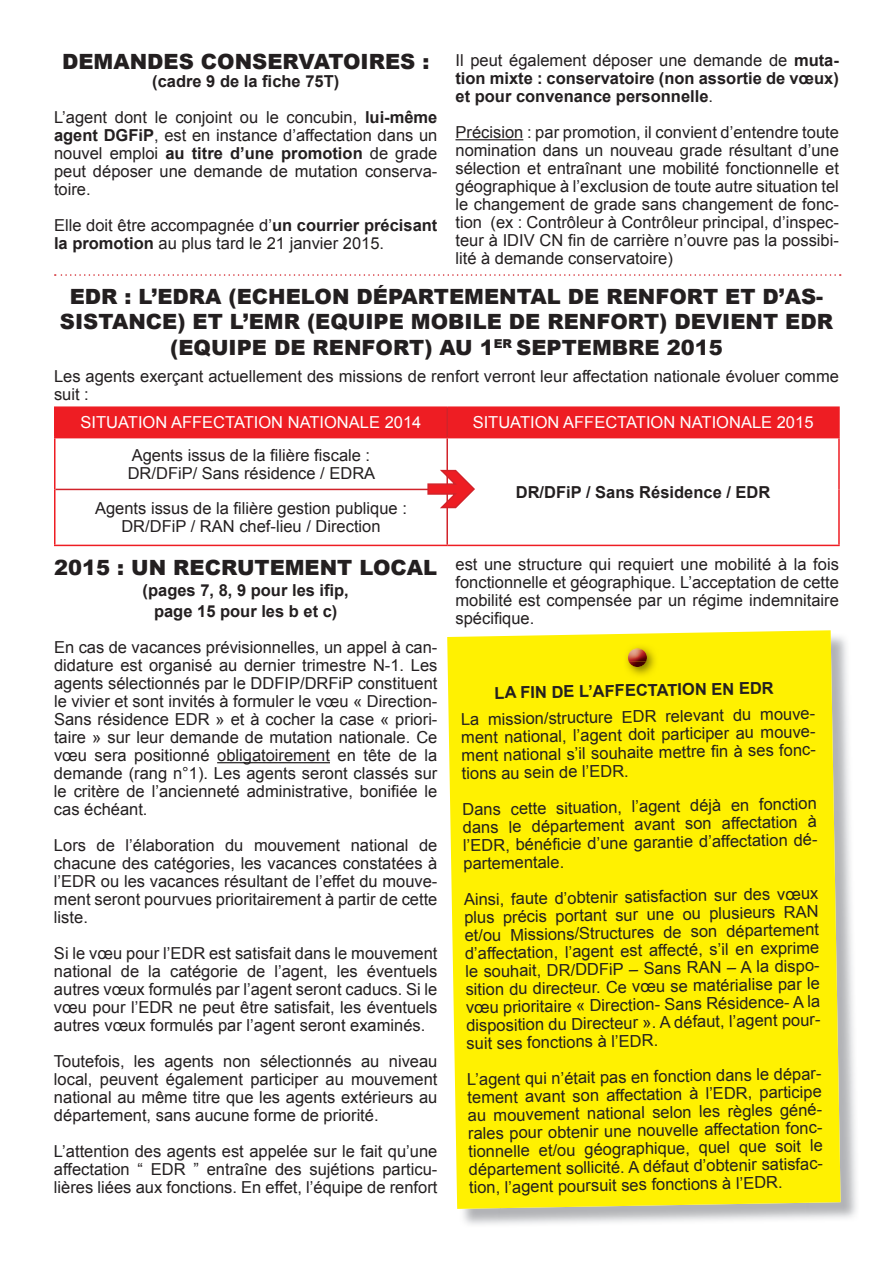
<style>
.page{position:relative;width:893px;height:1263px;background:#fff}
.page>*{position:absolute;margin:0;border:0;box-sizing:border-box;transform-origin:0 0}
.t1{font:900 21px/25.2px "Arial";color:#231f20;text-align:center}
.t2{font:16.5px/18px "Arial";color:#231f20;text-align:justify}
.t3{font:700 16.5px/18px "Arial";color:#231f20;text-align:justify}
.t4{font:16.5px "Arial";color:#fff}
.s1{font-weight:700}
.s2{font-weight:400}
</style>
<div class="page">
<hr style="left:455px;top:139px;width:68px;height:1px;background:#231f20">
<svg style="left:55px;top:274px;width:786px;height:2px"></svg>
<hr style="left:217px;top:762px;width:113px;height:1px;background:#231f20">
<div style="left:56px;top:408px;width:782px;height:29px;background:#ee1d23"></div>
<hr style="left:446px;top:408px;width:2px;height:29px;background:#d1232a">
<hr style="left:446px;top:438px;width:2px;height:51px;background:#d1232a">
<hr style="left:56px;top:489px;width:392px;height:1px;background:#d1232a">
<hr style="left:446px;top:490px;width:2px;height:55px;background:#d1232a">
<hr style="left:54px;top:406px;width:393px;height:2px;background:#ee1d23">
<hr style="left:54px;top:408px;width:2px;height:29px;background:#ee1d23">
<hr style="left:447px;top:406px;width:393px;height:2px;background:#ee1d23">
<hr style="left:838px;top:408px;width:2px;height:29px;background:#ee1d23">
<hr style="left:54px;top:437px;width:393px;height:1px;background:#ee1d23">
<hr style="left:54px;top:438px;width:2px;height:51px;background:#ee1d23">
<hr style="left:447px;top:437px;width:393px;height:1px;background:#ee1d23">
<hr style="left:838px;top:438px;width:2px;height:51px;background:#ee1d23">
<hr style="left:838px;top:489px;width:2px;height:56px;background:#ee1d23">
<hr style="left:447px;top:545px;width:393px;height:1px;background:#ee1d23">
<hr style="left:54px;top:489px;width:2px;height:56px;background:#ee1d23">
<hr style="left:54px;top:545px;width:393px;height:1px;background:#ee1d23">
<div style="left:447px;top:630px;width:394px;height:579px;background:#fff101"></div>
<img style="left:623px;top:643px;width:35px;height:35px">
<img style="left:628px;top:649px;width:19px;height:18px">
<svg style="left:427px;top:469px;width:48px;height:41px"></svg>
<p class="t1" style="left:62px;top:48px;width:369px">DEMANDES CONSERVATOIRES :</p>
<p class="t2" style="left:54px;top:63px;width:385px;line-height:36px;text-align:center"><span class="s1">(cadre 9 de la fiche 75T)<br></span>L’agent dont le conjoint ou le concubin, <span class="s1">lui-même</span></p>
<p class="t2" style="left:54px;top:126px;width:385px"><span class="s1">agent DGFiP</span>, est en instance d’affectation dans un nouvel emploi <span class="s1">au titre d’une promotion</span> de grade peut déposer une demande de mutation conserva&shy;toire.</p>
<p class="t2" style="left:54px;top:216px;width:385px">Elle doit être accompagnée d’<span class="s1">un courrier précisant la promotion</span> au plus tard le 21 janvier 2015.</p>
<p class="t3" style="left:455px;top:52px;width:385px"><span class="s2">Il peut également déposer une demande de</span> muta&shy;tion mixte : conservatoire (non assortie de vœux) et pour convenance personnelle<span class="s2">.</span></p>
<p class="t2" style="left:455px;top:123px;width:385px">Précision : par promotion, il convient d’entendre toute nomination dans un nouveau grade résultant d’une sélection et entraînant une mobilité fonctionnelle et géographique à l’exclusion de toute autre situation tel le changement de grade sans changement de fonc&shy;tion (ex : Contrôleur à Contrôleur principal, d’inspec&shy;teur à IDIV CN fin de carrière n’ouvre pas la possibi&shy;lité à demande conservatoire)</p>
<p class="t1" style="left:60px;top:283px;width:775px">EDR : L’EDRA (ECHELON DÉPARTEMENTAL DE RENFORT ET D’AS-<br>SISTANCE) ET L’EMR (EQUIPE MOBILE DE RENFORT) DEVIENT EDR (EQUIPE DE RENFORT) AU 1<sup>ER</sup> SEPTEMBRE 2015</p>
<p class="t2" style="left:54px;top:367px;width:786px">Les agents exerçant actuellement des missions de renfort verront leur affectation nationale évoluer comme suit :</p>
<p class="t4" style="left:81px;top:412px;width:342px">SITUATION AFFECTATION NATIONALE 2014</p>
<p class="t4" style="left:473px;top:412px;width:342px">SITUATION AFFECTATION NATIONALE 2015</p>
<p class="t2" style="left:128px;top:446px;width:249px">Agents issus de la filière fiscale :<br>DR/DFiP/ Sans résidence / EDRA</p>
<p class="t3" style="left:516px;top:483px;width:256px">DR/DFiP / Sans Résidence / EDR</p>
<p class="t2" style="left:95px;top:500px;width:313px;text-align:center">Agents issus de la filière gestion publique :<br>DR/DFiP / RAN chef-lieu / Direction</p>
<p class="t1" style="left:54px;top:554px;width:385px">2015 : UN RECRUTEMENT LOCAL</p>
<p class="t3" style="left:143px;top:580px;width:208px;line-height:21px;text-align:center">(pages 7, 8, 9 pour les ifip, page 15 pour les b et c)</p>
<p class="t2" style="left:54px;top:638px;width:385px">En cas de vacances prévisionnelles, un appel à can&shy;didature est organisé au dernier trimestre N-1. Les agents sélectionnés par le DDFIP/DRFiP constituent le vivier et sont invités à formuler le vœu « Direction-Sans résidence EDR » et à cocher la case « priori&shy;taire » sur leur demande de mutation nationale. Ce vœu sera positionné obligatoirement en tête de la demande (rang n°1). Les agents seront classés sur le critère de l’ancienneté administrative, bonifiée le cas échéant.</p>
<p class="t2" style="left:54px;top:836px;width:385px">Lors de l’élaboration du mouvement national de chacune des catégories, les vacances constatées à l’EDR ou les vacances résultant de l’effet du mouve&shy;ment seront pourvues prioritairement à partir de cette liste.</p>
<p class="t2" style="left:54px;top:944px;width:385px">Si le vœu pour l’EDR est satisfait dans le mouvement national de la catégorie de l’agent, les éventuels autres vœux formulés par l’agent seront caducs. Si le vœu pour l’EDR ne peut être satisfait, les éventuels autres vœux formulés par l’agent seront examinés.</p>
<p class="t2" style="left:54px;top:1052px;width:385px">Toutefois, les agents non sélectionnés au niveau local, peuvent également participer au mouvement national au même titre que les agents extérieurs au département, sans aucune forme de priorité.</p>
<p class="t2" style="left:54px;top:1142px;width:385px">L’attention des agents est appelée sur le fait qu’une affectation “ EDR ” entraîne des sujétions particu&shy;lières liées aux fonctions. En effet, l’équipe de renfort</p>
<p class="t2" style="left:455px;top:555px;width:385px">est une structure qui requiert une mobilité à la fois fonctionnelle et géographique. L’acceptation de cette mobilité est compensée par un régime indemnitaire spécifique.</p>
<p class="t3" style="left:494px;top:684px;width:281px;rotate:-1deg">LA FIN DE L’AFFECTATION EN EDR</p>
<p class="t2" style="left:461px;top:711px;width:367px;rotate:-1deg">La mission/structure EDR relevant du mouve&shy;ment national, l’agent doit participer au mouve&shy;ment national s’il souhaite mettre fi n à ses fonc&shy;tions au sein de l’EDR.</p>
<p class="t2" style="left:462px;top:801px;width:367px;text-align:left;rotate:-1deg">Dans cette situation, l’agent déjà en fonction dans le département avant son affectation à l’EDR, bénéfi cie d’une garantie d’affectation dé&shy;partementale.</p>
<p class="t2" style="left:464px;top:891px;width:367px;text-align:left;rotate:-1deg">Ainsi, faute d’obtenir satisfaction sur des vœux plus précis portant sur une ou plusieurs RAN et/ou Missions/Structures de son département d’affectation, l’agent est affecté, s’il en exprime le souhait, DR/DDFiP – Sans RAN – A la dispo&shy;sition du directeur. Ce vœu se matérialise par le vœu prioritaire « Direction- Sans Résidence- A la disposition du Directeur ». A défaut, l’agent pour&shy;suit ses fonctions à l’EDR.</p>
<p class="t2" style="left:467px;top:1071px;width:367px;text-align:left;rotate:-1deg">L’agent qui n’était pas en fonction dans le dépar&shy;tement avant son affectation à l’EDR, participe au mouvement national selon les règles géné&shy;rales pour obtenir une nouvelle affectation fonc&shy;tionnelle et/ou géographique, quel que soit le département sollicité. A défaut d’obtenir satisfac&shy;tion, l’agent poursuit ses fonctions à l’EDR.</p>
</div>
